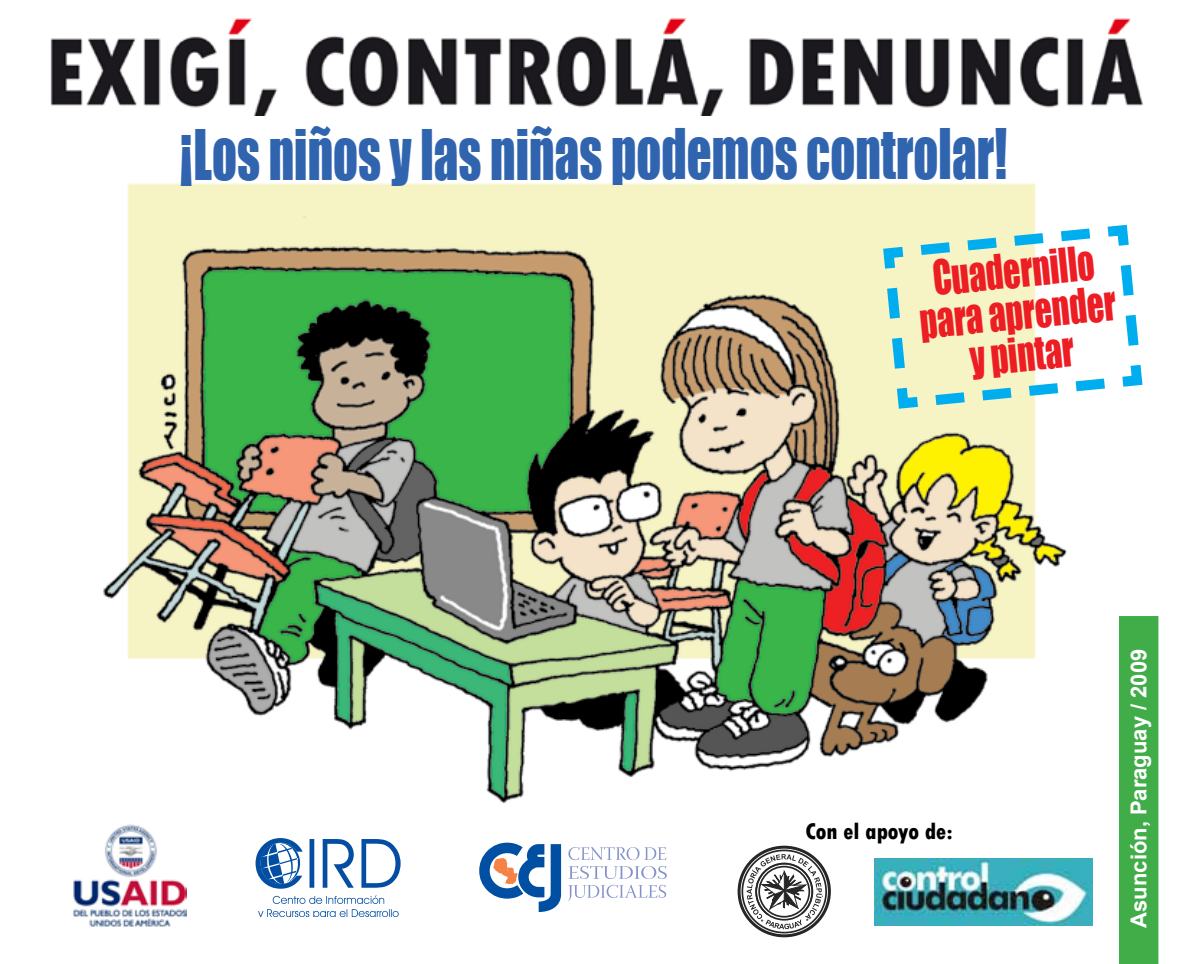
<style>
.page{position:relative;width:1191px;height:964px;background:#fff}
.page>*{position:absolute;margin:0;border:0;box-sizing:border-box;transform-origin:0 0}
.t1{font:64px "Impact";letter-spacing:-.005em;color:#3164af;scale:.76 1}
.t2{font:44px/42px "Impact";color:#ed1d24;text-align:center;scale:.76 1}
.t3{font:800 condensed 23.8px "Tw Cen";color:#000}
.t4{font:700 22px "Arial";color:#fff}
</style>
<div class="page">
<img style="left:73px;top:824px;width:113px;height:103px">
<img style="left:874px;top:858px;width:218px;height:67px">
<svg style="left:746px;top:854px;width:77px;height:75px"></svg>
<div style="left:741px;top:849px;width:86px;height:84px;border:2px solid #262626;border-radius:50%"></div>
<div style="left:737px;top:845px;width:94px;height:92px;border:3px solid #262626;border-radius:50%"></div>
<svg style="left:258px;top:895px;width:141px;height:21px"></svg>
<svg style="left:255px;top:838px;width:145px;height:51px"></svg>
<img style="left:103px;top:183px;width:964px;height:620px">
<svg style="left:466px;top:223px;width:411px;height:188px;background:#b9c793"></svg>
<svg style="left:877px;top:219px;width:266px;height:195px"></svg>
<svg style="left:568px;top:885px;width:98px;height:16px"></svg>
<svg style="left:568px;top:866px;width:99px;height:13px"></svg>
<svg style="left:568px;top:847px;width:98px;height:13px"></svg>
<svg style="left:479px;top:842px;width:82px;height:70px"></svg>
<div style="left:1119px;top:616px;width:39px;height:348px;background:#41ad49"></div>
<img style="left:50px;top:18px;width:1093px;height:97px">
<p class="t1" style="left:180px;top:105px;width:1090px">¡Los niños y las niñas podemos controlar!</p>
<p class="t2" style="left:913px;top:259px;width:261px;rotate:-6deg">Cuadernillo para aprender y pintar</p>
<p class="t3" style="left:805px;top:817px;width:149px">Con el apoyo de:</p>
<p class="t4" style="left:1124px;top:928px;width:280px;rotate:-90deg">Asunción, Paraguay / 2009</p>
</div>
